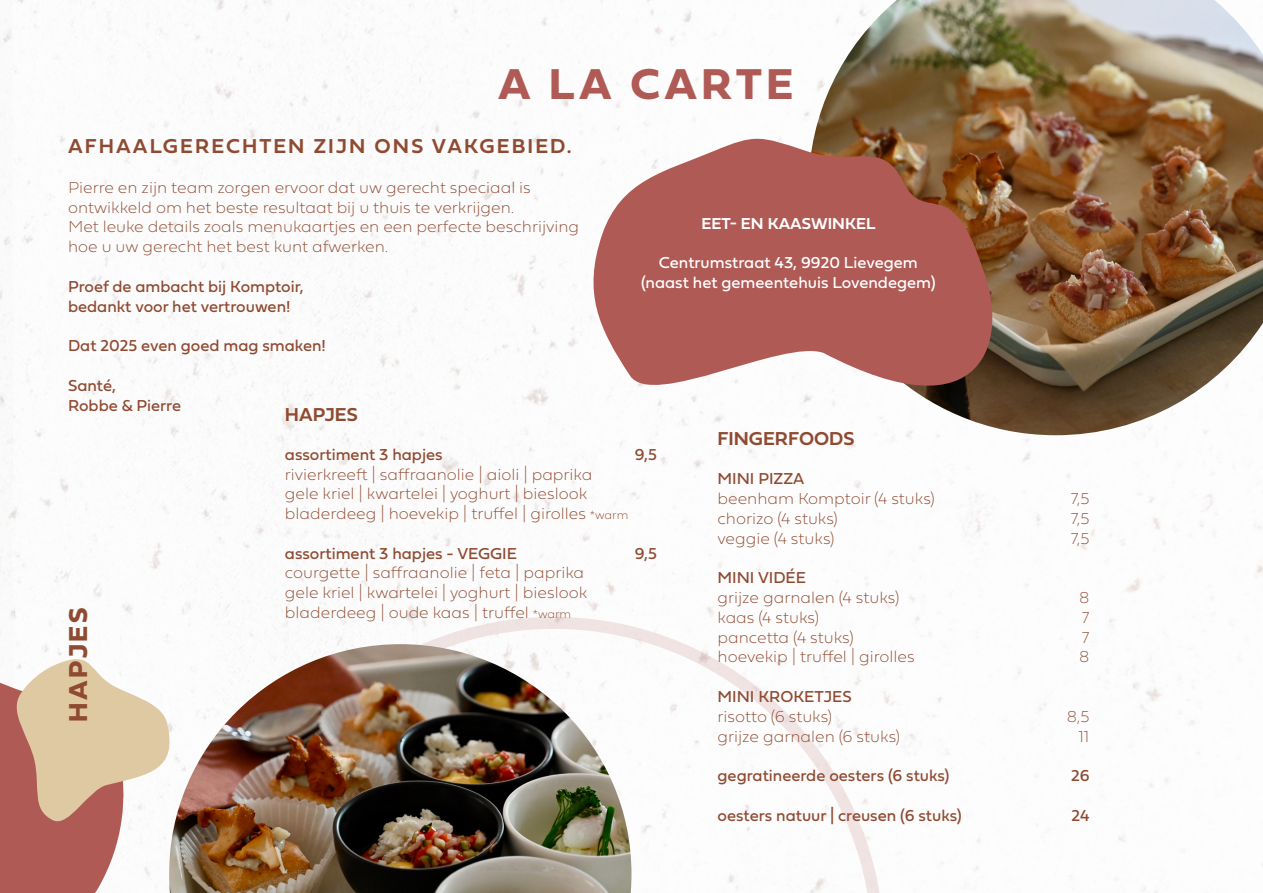
<style>
.page{position:relative;width:1263px;height:893px;background:#fff}
.page>*{position:absolute;margin:0;border:0;box-sizing:border-box;transform-origin:0 0}
.t1{font:45px "Fieldwork Geo Bold";letter-spacing:.1em;color:#b05a55}
.t2{font:27px "Fieldwork Geo Bold";letter-spacing:.1em;color:#8f4a31}
.t3{font:21px "Fieldwork Geo Demibold";letter-spacing:.1em;color:#8f4a31}
.t4{font:19.5px "Fieldwork Geo Demibold";color:#8f4a31}
.t5{font:16.5px/19.6px "Fieldwork Geo Hair";color:#8f4a31}
.t6{font:16.5px/19.8px "Fieldwork Geo Regular";color:#8f4a31}
.t7{font:16.5px/19.8px "Fieldwork Geo Regular";color:#fff;text-align:center}
.t8{font:16.5px "Fieldwork Geo Demibold";color:#fff}
.s1{font-size:12px}
</style>
<div class="page">
<img style="left:0;top:0;width:1263px;height:893px">
<svg style="left:179px;top:570px;width:752px;height:323px"></svg>
<img style="left:808px;top:0;width:455px;height:435px">
<img style="left:177px;top:644px;width:454px;height:249px">
<svg style="left:0;top:596px;width:177px;height:297px"></svg>
<svg style="left:582px;top:134px;width:428px;height:304px;fill:#b05a55"></svg>
<h1 class="t1" style="left:498px;top:48px;width:296px">A LA CARTE</h1>
<p class="t3" style="left:68px;top:130px;width:505px">AFHAALGERECHTEN ZIJN ONS VAKGEBIED.</p>
<p class="t5" style="left:68px;top:176px;width:513px">Pierre en zijn team zorgen ervoor dat uw gerecht speciaal is ontwikkeld om het beste resultaat bij u thuis te verkrijgen.<br>Met leuke details zoals menukaartjes en een perfecte beschrijving hoe u uw gerecht het best kunt afwerken.</p>
<p class="t6" style="left:68px;top:276px;width:237px">Proef de ambacht bij Komptoir, bedankt voor het vertrouwen!</p>
<p class="t6" style="left:68px;top:335px;width:259px">Dat 2025 even goed mag smaken!</p>
<p class="t6" style="left:68px;top:375px;width:115px">Santé,<br>Robbe &amp; Pierre</p>
<p class="t8" style="left:702px;top:210px;width:175px">EET- EN KAASWINKEL</p>
<p class="t7" style="left:641px;top:252px;width:296px">Centrumstraat 43, 9920 Lievegem (naast het gemeentehuis Lovendegem)</p>
<p class="t4" style="left:285px;top:399px;width:74px">HAPJES</p>
<p class="t6" style="left:285px;top:444px;width:159px">assortiment 3 hapjes</p>
<p class="t6" style="left:635px;top:444px;width:24px">9,5</p>
<p class="t5" style="left:285px;top:463px;width:345px">rivierkreeft | saffraanolie | aioli | paprika gele kriel | kwartelei | yoghurt | bieslook bladerdeeg | hoevekip | truffel | girolles <span class="s1">*warm</span></p>
<p class="t6" style="left:285px;top:543px;width:234px">assortiment 3 hapjes - VEGGIE</p>
<p class="t6" style="left:635px;top:543px;width:24px">9,5</p>
<p class="t5" style="left:285px;top:562px;width:304px">courgette | saffraanolie | feta | paprika gele kriel | kwartelei | yoghurt | bieslook bladerdeeg | oude kaas | truffel <span class="s1">*warm</span></p>
<p class="t4" style="left:717px;top:423px;width:138px">FINGERFOODS</p>
<p class="t6" style="left:717px;top:468px;width:88px">MINI PIZZA</p>
<p class="t5" style="left:717px;top:488px;width:219px">beenham Komptoir (4 stuks)</p>
<p class="t5" style="left:1071px;top:488px;width:20px">7,5</p>
<p class="t5" style="left:717px;top:508px;width:122px">chorizo (4 stuks)</p>
<p class="t5" style="left:1071px;top:508px;width:20px">7,5</p>
<p class="t5" style="left:717px;top:527px;width:118px">veggie (4 stuks)</p>
<p class="t5" style="left:1071px;top:527px;width:20px">7,5</p>
<p class="t6" style="left:717px;top:567px;width:90px">MINI VIDÉE</p>
<p class="t5" style="left:717px;top:587px;width:183px">grijze garnalen (4 stuks)</p>
<p class="t5" style="left:1079px;top:587px;width:12px">8</p>
<p class="t5" style="left:717px;top:607px;width:103px">kaas (4 stuks)</p>
<p class="t5" style="left:1082px;top:607px;width:9px">7</p>
<p class="t5" style="left:717px;top:626px;width:138px">pancetta (4 stuks)</p>
<p class="t5" style="left:1082px;top:626px;width:9px">7</p>
<p class="t5" style="left:717px;top:646px;width:199px">hoevekip | truffel | girolles</p>
<p class="t5" style="left:1079px;top:646px;width:12px">8</p>
<p class="t6" style="left:717px;top:686px;width:136px">MINI KROKETJES</p>
<p class="t5" style="left:717px;top:706px;width:116px">risotto (6 stuks)</p>
<p class="t5" style="left:1067px;top:706px;width:24px">8,5</p>
<p class="t5" style="left:717px;top:725px;width:184px">grijze garnalen (6 stuks)</p>
<p class="t5" style="left:1078px;top:725px;width:13px">11</p>
<p class="t6" style="left:717px;top:765px;width:233px">gegratineerde oesters (6 stuks)</p>
<p class="t6" style="left:1071px;top:765px;width:20px">26</p>
<p class="t6" style="left:717px;top:805px;width:246px">oesters natuur | creusen (6 stuks)</p>
<p class="t6" style="left:1071px;top:805px;width:20px">24</p>
<h2 class="t2" style="left:57px;top:722px;width:116px;rotate:-90deg">HAPJES</h2>
</div>
